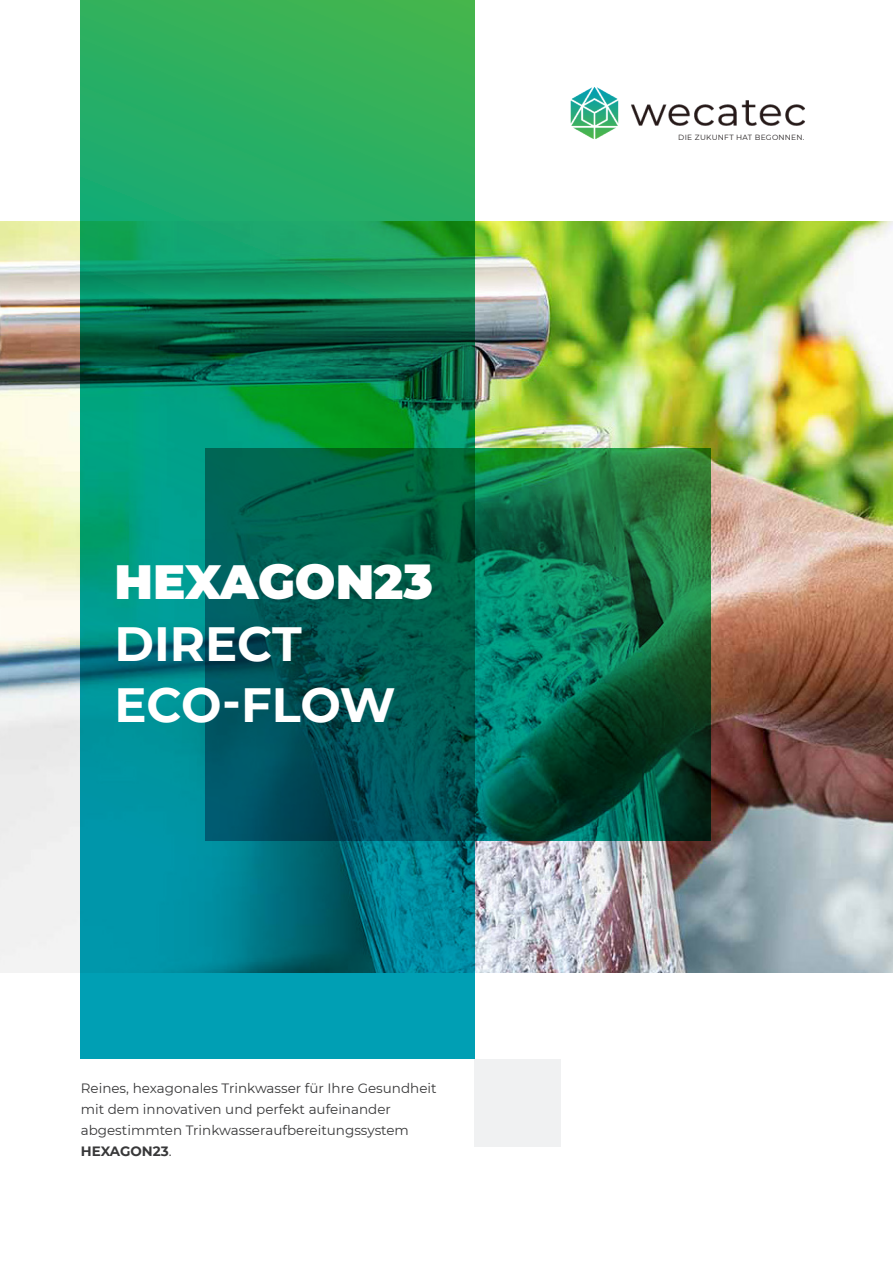
<style>
.page{position:relative;width:893px;height:1263px;background:#fff}
.page>*{position:absolute;margin:0;border:0;box-sizing:border-box;transform-origin:0 0}
.Big_Title{font:700 48px/61.2px "Montserrat";color:#fff}
.Big_Title-2{font:900 48px "Montserrat";color:#fff}
._6_pt{font:13.5px/21px "Montserrat";color:#383839}
.Big_Title-3{font:7.5px "Montserrat";letter-spacing:.035em;color:#231f20}
.s1{font-weight:700}
</style>
<div class="page">
<img style="left:0;top:221px;width:893px;height:752px">
<svg style="left:81px;top:0;width:393px;height:1059px;background:#0f9575"></svg>
<svg style="left:206px;top:448px;width:504px;height:392px;background:#06604c"></svg>
<div style="left:474px;top:1059px;width:86px;height:88px;background:#f0f1f2"></div>
<img style="left:570px;top:87px;width:235px;height:52px">
<p class="Big_Title-2" style="left:115px;top:546px;width:320px">HEXAGON23</p>
<p class="Big_Title" style="left:115px;top:610px;width:283px">DIRECT<br>ECO-FLOW</p>
<p class="_6_pt" style="left:81px;top:1077px;width:357px">Reines, hexagonales Trinkwasser für Ihre Gesundheit mit dem innovativen und perfekt aufeinander abgestimmten Trinkwasseraufbereitungssystem <span class="s1">HEXAGON23</span>.</p>
<p class="Big_Title-3" style="left:678px;top:133px;width:128px">DIE ZUKUNFT HAT BEGONNEN.</p>
</div>
